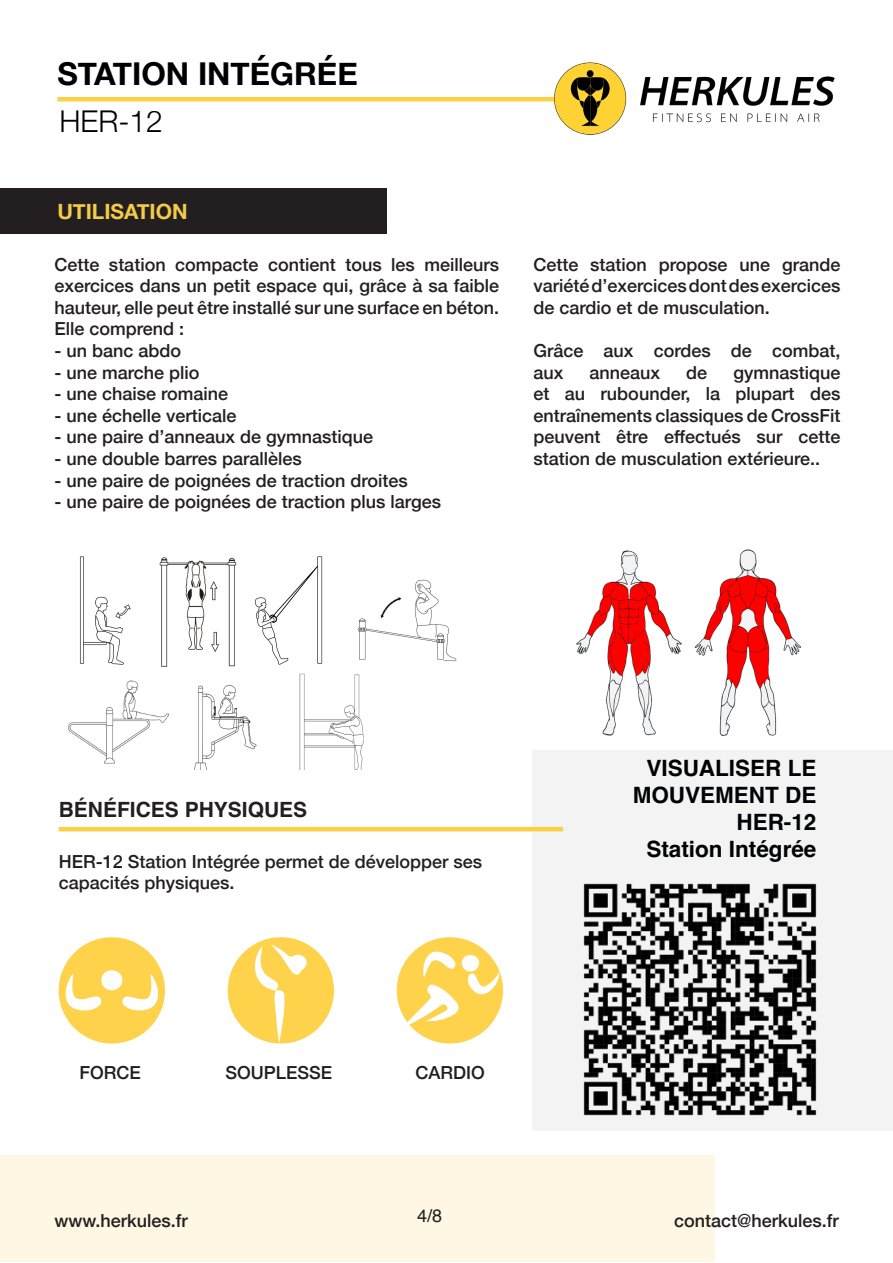
<style>
.page{position:relative;width:893px;height:1263px;background:#fff}
.page>*{position:absolute;margin:0;border:0;box-sizing:border-box;transform-origin:0 0}
.t1{font:700 31.5px "Helvetica Neue";color:#000001}
.t2{font:300 30px "Helvetica Neue";color:#000001}
.t3{font:700 22.5px/27px "Helvetica";color:#010205;text-align:right}
.t4{font:700 21px "Helvetica";color:#231f20}
.t5{font:700 21px "Helvetica Neue";color:#f4cb49}
.t6{font:500 18px/21.6px "Helvetica Neue";color:#231f20;text-align:justify}
.t7{font:18px "Helvetica";color:#231f20}
</style>
<div class="page">
<div style="left:0;top:1156px;width:715px;height:106px;background:#fef7e3"></div>
<div style="left:0;top:188px;width:387px;height:45px;background:#231f20"></div>
<div style="left:532px;top:750px;width:361px;height:381px;background:#f3f3f3"></div>
<hr style="left:57px;top:97px;width:505px;height:4px;background:#fcd044">
<img style="left:549px;top:62px;width:286px;height:73px">
<img style="left:576px;top:549px;width:225px;height:187px">
<img style="left:583px;top:883px;width:234px;height:233px">
<hr style="left:59px;top:827px;width:504px;height:4px;background:#fcd044">
<div style="left:59px;top:937px;width:106px;height:106px;background:#fed24a;border-radius:50%"></div>
<div style="left:228px;top:937px;width:106px;height:106px;background:#fed24a;border-radius:50%"></div>
<div style="left:397px;top:937px;width:106px;height:106px;background:#fed24a;border-radius:50%"></div>
<svg style="left:65px;top:974px;width:37px;height:37px"></svg>
<div style="left:101px;top:970px;width:21px;height:20px;background:#fff;border-radius:50%"></div>
<svg style="left:121px;top:974px;width:38px;height:37px"></svg>
<svg style="left:400px;top:984px;width:59px;height:45px"></svg>
<svg style="left:423px;top:951px;width:33px;height:26px"></svg>
<svg style="left:467px;top:972px;width:33px;height:23px"></svg>
<div style="left:462px;top:955px;width:17px;height:16px;background:#fff;border-radius:50%"></div>
<svg style="left:252px;top:944px;width:56px;height:99px"></svg>
<img style="left:80px;top:556px;width:243px;height:111px">
<img style="left:68px;top:673px;width:296px;height:96px">
<img style="left:357px;top:579px;width:100px;height:83px">
<p class="t1" style="left:57px;top:49px;width:302px">STATION INTÉGRÉE</p>
<p class="t2" style="left:59px;top:98px;width:105px">HER-12</p>
<p class="t5" style="left:57px;top:195px;width:132px">UTILISATION</p>
<p class="t6" style="left:54px;top:252px;width:446px">Cette station compacte contient tous les meilleurs exercices dans un petit espace qui, grâce à sa faible hauteur, elle peut être installé sur une surface en béton.</p>
<p class="t6" style="left:54px;top:317px;width:131px">Elle comprend :</p>
<p class="t6" style="left:54px;top:338px;width:128px">- un banc abdo</p>
<p class="t6" style="left:54px;top:360px;width:147px">- une marche plio</p>
<p class="t6" style="left:54px;top:381px;width:175px">- une chaise romaine</p>
<p class="t6" style="left:54px;top:403px;width:184px">- une échelle verticale</p>
<p class="t6" style="left:54px;top:425px;width:320px">- une paire d’anneaux de gymnastique</p>
<p class="t6" style="left:54px;top:446px;width:249px">- une double barres parallèles</p>
<p class="t6" style="left:54px;top:468px;width:355px">- une paire de poignées de traction droites</p>
<p class="t6" style="left:54px;top:489px;width:388px">- une paire de poignées de traction plus larges</p>
<p class="t6" style="left:533px;top:252px;width:309px">Cette station propose une grande variété d’exercices dont des exercices de cardio et de musculation.</p>
<p class="t6" style="left:533px;top:338px;width:309px">Grâce aux cordes de combat, aux</p>
<p class="t6" style="left:533px;top:360px;width:309px;text-indent:200px">gymnastique et au rubounder, la plupart des entraînements classiques de CrossFit peuvent être effectués sur cette station de musculation extérieure..</p>
<p class="t6" style="left:589px;top:360px;width:72px">anneaux</p>
<p class="t6" style="left:686px;top:360px;width:23px">de</p>
<p class="t4" style="left:59px;top:797px;width:250px">BÉNÉFICES PHYSIQUES</p>
<p class="t6" style="left:59px;top:849px;width:425px">HER-12 Station Intégrée permet de développer ses capacités physiques.</p>
<p class="t6" style="left:79px;top:1061px;width:63px">FORCE</p>
<p class="t6" style="left:225px;top:1061px;width:108px">SOUPLESSE</p>
<p class="t6" style="left:416px;top:1061px;width:71px">CARDIO</p>
<p class="t3" style="left:633px;top:757px;width:185px">VISUALISER LE<br>MOUVEMENT DE</p>
<p class="t3" style="left:736px;top:811px;width:82px">HER-12</p>
<p class="t3" style="left:646px;top:838px;width:172px">Station Intégrée</p>
<p class="t6" style="left:54px;top:1208px;width:135px">www.herkules.fr</p>
<p class="t7" style="left:417px;top:1202px;width:27px">4/8</p>
<p class="t6" style="left:674px;top:1208px;width:166px">contact@herkules.fr</p>
</div>
